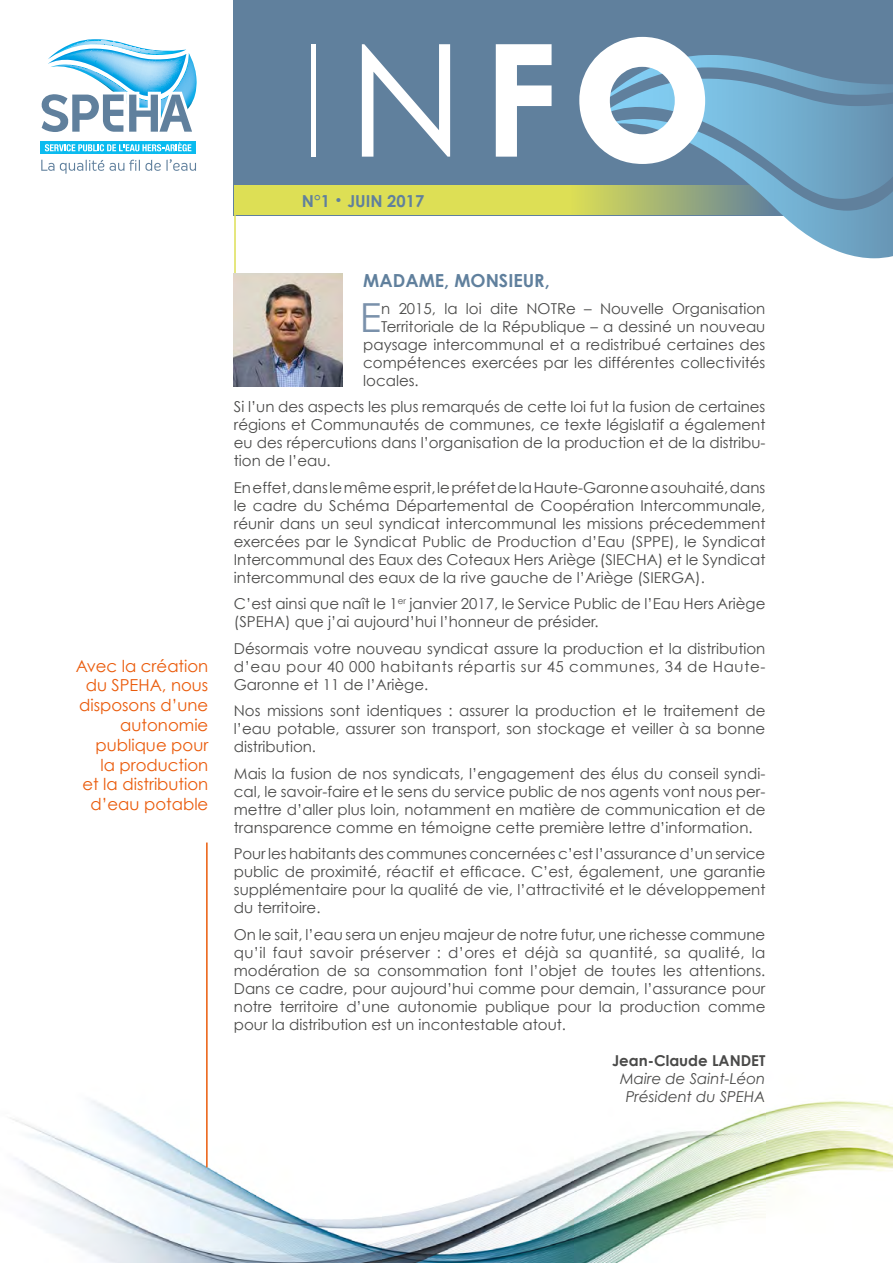
<style>
.page{position:relative;width:893px;height:1263px;background:#fff}
.page>*{position:absolute;margin:0;border:0;box-sizing:border-box;transform-origin:0 0}
.t1{font:700 156.45px "Century Gothic";color:#fff}
.EDITO_Texte{font:40.05px "Century Gothic";color:#7a91ab}
.t2{font:700 18px "Century Gothic";color:#60809d}
.t3{font:16.5px/19.8px "Century Gothic";color:#ea5b0b;text-align:right}
.t4{font:700 16.5px "Century Gothic";color:#60809d}
.EDITO_Texte-2{font:15px/18px "Century Gothic";color:#4a4a49;text-align:justify}
.t5{font:italic 15px "Century Gothic";color:#4a4a49}
.t6{font:700 15px "Century Gothic";color:#4a4a49}
.s1{font-weight:400}
.s2{font-weight:400;font-size:13.5px}
</style>
<div class="page">
<img style="left:12px;top:1101px;width:881px;height:162px">
<div style="left:234px;top:0;width:659px;height:215px;background:#60809d"></div>
<div style="left:234px;top:186px;width:659px;height:29px;background:#dddf55"></div>
<hr style="left:234px;top:215px;width:2px;height:81px;background:#dddf55">
<svg style="left:40px;top:142px;width:156px;height:12px"></svg>
<svg style="left:45px;top:143px;width:146px;height:8px"></svg>
<svg style="left:41px;top:39px;width:156px;height:93px"></svg>
<svg style="left:41px;top:160px;width:63px;height:14px"></svg>
<svg style="left:110px;top:159px;width:86px;height:12px"></svg>
<img style="left:234px;top:273px;width:108px;height:113px">
<hr style="left:206px;top:842px;width:2px;height:325px;background:#ea5b0b">
<svg style="left:574px;top:36px;width:319px;height:222px"></svg>
<hr style="left:311px;top:44px;width:4px;height:113px;background:#fff">
<p class="t1" style="left:348px;top:1px;width:361px"><span class="s1">N</span>FO</p>
<p class="t4" style="left:302px;top:190px;width:124px">N°1 <span class="s2">•</span> JUIN 2017</p>
<p class="t3" style="left:76px;top:655px;width:134px">Avec la création du SPEHA, nous disposons d’une autonomie publique pour<br>la production<br>et la distribution d’eau potable</p>
<p class="t2" style="left:363px;top:269px;width:188px">MADAME, MONSIEUR,</p>
<p class="EDITO_Texte" style="left:360px;top:293px;width:23px">E</p>
<p class="EDITO_Texte-2" style="left:381px;top:299px;width:386px">n 2015, la loi dite NOTRe – Nouvelle Organisation</p>
<p class="EDITO_Texte-2" style="left:381px;top:317px;width:386px">Territoriale de la République – a dessiné un nouveau</p>
<p class="EDITO_Texte-2" style="left:363px;top:335px;width:404px">paysage intercommunal et a redistribué certaines des</p>
<p class="EDITO_Texte-2" style="left:363px;top:353px;width:404px">compétences exercées par les différentes collectivités</p>
<p class="EDITO_Texte-2" style="left:363px;top:371px;width:57px">locales.</p>
<p class="EDITO_Texte-2" style="left:234px;top:397px;width:533px">Si l’un des aspects les plus remarqués de cette loi fut la fusion de certaines régions et Communautés de communes, ce texte législatif a également eu des répercutions dans l’organisation de la production et de la distribu&shy;tion de l’eau.</p>
<p class="EDITO_Texte-2" style="left:234px;top:478px;width:533px">En effet, dans le même esprit, le préfet de la Haute-Garonne a souhaité, dans le cadre du Schéma Départemental de Coopération Intercommunale, réunir dans un seul syndicat intercommunal les missions précedemment exercées par le Syndicat Public de Production d’Eau (SPPE), le Syndicat Intercommunal des Eaux des Coteaux Hers Ariège (SIECHA) et le Syndicat intercommunal des eaux de la rive gauche de l’Ariège (SIERGA).</p>
<p class="EDITO_Texte-2" style="left:234px;top:594px;width:533px">C’est ainsi que naît le 1<sup>er</sup> janvier 2017, le Service Public de l’Eau Hers Ariège (SPEHA) que j’ai aujourd’hui l’honneur de présider.</p>
<p class="EDITO_Texte-2" style="left:234px;top:639px;width:533px">Désormais votre nouveau syndicat assure la production et la distribution d’eau pour 40 000 habitants répartis sur 45 communes, 34 de Haute-Garonne et 11 de l’Ariège.</p>
<p class="EDITO_Texte-2" style="left:234px;top:701px;width:533px">Nos missions sont identiques : assurer la production et le traitement de l’eau potable, assurer son transport, son stockage et veiller à sa bonne distribution.</p>
<p class="EDITO_Texte-2" style="left:234px;top:764px;width:533px">Mais la fusion de nos syndicats, l’engagement des élus du conseil syndi&shy;cal, le savoir-faire et le sens du service public de nos agents vont nous per&shy;mettre d’aller plus loin, notamment en matière de communication et de transparence comme en témoigne cette première lettre d’information.</p>
<p class="EDITO_Texte-2" style="left:234px;top:844px;width:533px">Pour les habitants des communes concernées c’est l’assurance d’un service public de proximité, réactif et efficace. C’est, également, une garantie supplémentaire pour la qualité de vie, l’attractivité et le développement du territoire.</p>
<p class="EDITO_Texte-2" style="left:234px;top:925px;width:533px">On le sait, l’eau sera un enjeu majeur de notre futur, une richesse commune qu’il faut savoir préserver : d’ores et déjà sa quantité, sa qualité, la modération de sa consommation font l’objet de toutes les attentions.<br>Dans ce cadre, pour aujourd’hui comme pour demain, l’assurance pour notre territoire d’une autonomie publique pour la production comme pour la distribution est un incontestable atout.</p>
<p class="t6" style="left:612px;top:1051px;width:155px">Jean-Claude LANDET</p>
<p class="t5" style="left:620px;top:1069px;width:147px">Maire de Saint-Léon</p>
<p class="t5" style="left:626px;top:1087px;width:141px">Président du SPEHA</p>
</div>
